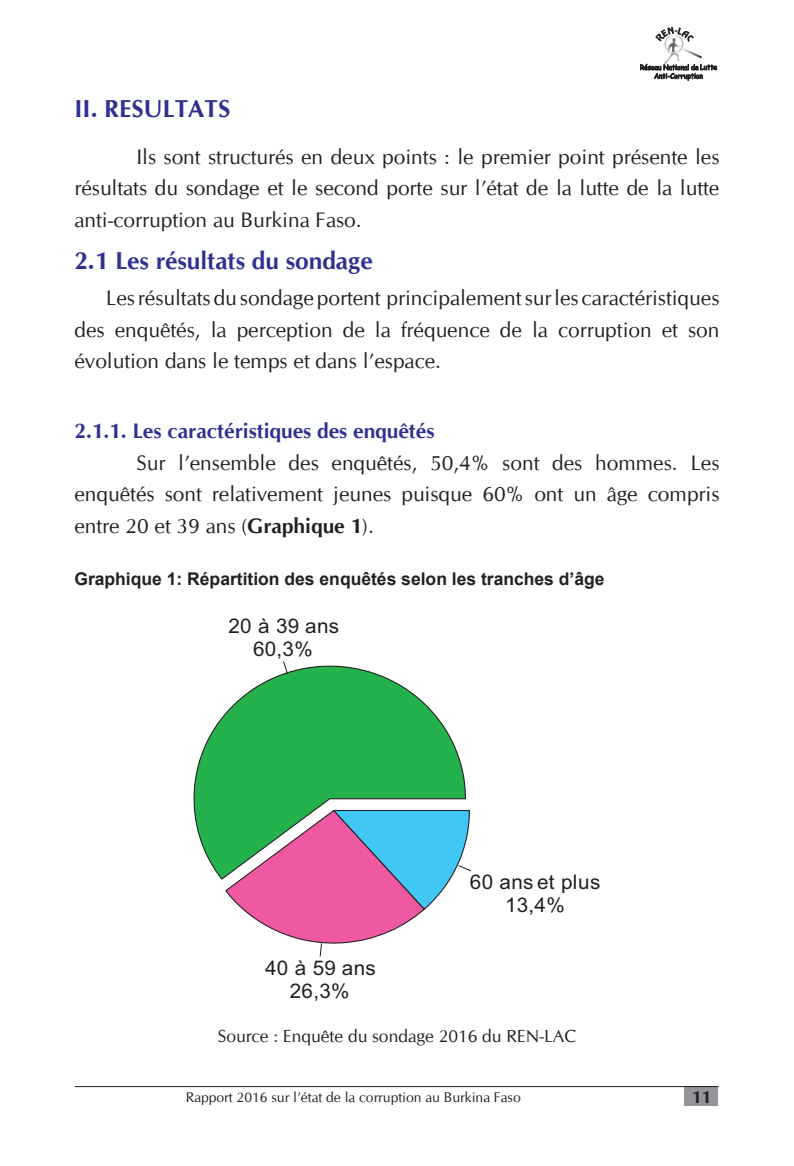
<style>
.page{position:relative;width:794px;height:1166px;background:#fff}
.page>*{position:absolute;margin:0;border:0;box-sizing:border-box;transform-origin:0 0}
.t1{font:700 24.5px "CG Omega";color:#2e3092}
.t2{font:21px/31.5px "CG Omega";color:#231f20;text-align:justify}
.t3{font:700 21px "CG Omega";color:#2e3092}
.t4{font:20.12px/23.3px "Arial";letter-spacing:.015em;color:#231f20;text-align:center}
.t5{font:700 17.5px "Arial";color:#231f20}
.t6{font:17.5px "CG Omega";color:#231f20}
.t7{font:700 17.5px "CG Omega";color:#231f20}
.t8{font:14px "CG Omega";color:#231f20}
.s1{font-weight:700}
</style>
<div class="page">
<div style="left:685px;top:1086px;width:33px;height:20px;background:#939598"></div>
<hr style="left:75px;top:1086px;width:643px;height:1px;background:#231f20">
<svg style="left:640px;top:27px;width:77px;height:54px"></svg>
<svg style="left:193px;top:665px;width:273px;height:215px"></svg>
<svg style="left:283px;top:661px;width:5px;height:13px"></svg>
<svg style="left:224px;top:809px;width:247px;height:148px"></svg>
<p class="t1" style="left:74px;top:94px;width:157px">II. RESULTATS</p>
<p class="t2" style="left:74px;top:141px;width:646px;text-indent:62px">Ils sont structurés en deux points : le premier point présente les résultats du sondage et le second porte sur l’état de la lutte de la lutte anti-corruption au Burkina Faso.</p>
<p class="t1" style="left:74px;top:245px;width:300px">2.1 Les résultats du sondage</p>
<p class="t2" style="left:74px;top:282px;width:646px;text-indent:32px">Les résultats du sondage portent principalement surles caractéristiques des enquêtés, la perception de la fréquence de la corruption et son évolution dans le temps et dans l’espace.</p>
<p class="t3" style="left:74px;top:418px;width:361px">2.1.1. Les caractéristiques des enquêtés</p>
<p class="t2" style="left:74px;top:447px;width:646px;text-indent:62px">Sur l’ensemble des enquêtés, 50,4% sont des hommes. Les enquêtés sont relativement jeunes puisque 60% ont un âge compris entre 20 et 39 ans (<span class="s1">Graphique 1</span>).</p>
<p class="t5" style="left:74px;top:567px;width:532px">Graphique 1: Répartition des enquêtés selon les tranches d’âge</p>
<p class="t4" style="left:228px;top:614px;width:112px">20 à 39 ans<br>60,3%</p>
<p class="t4" style="left:265px;top:956px;width:112px">40 à 59 ans<br>26,3%</p>
<p class="t4" style="left:470px;top:870px;width:132px">60 ans et plus<br>13,4%</p>
<p class="t6" style="left:218px;top:1026px;width:360px">Source : Enquête du sondage 2016 du REN-LAC</p>
<p class="t8" style="left:186px;top:1089px;width:336px">Rapport 2016 sur l’état de la corruption au Burkina Faso</p>
<p class="t7" style="left:691px;top:1086px;width:21px">11</p>
</div>
